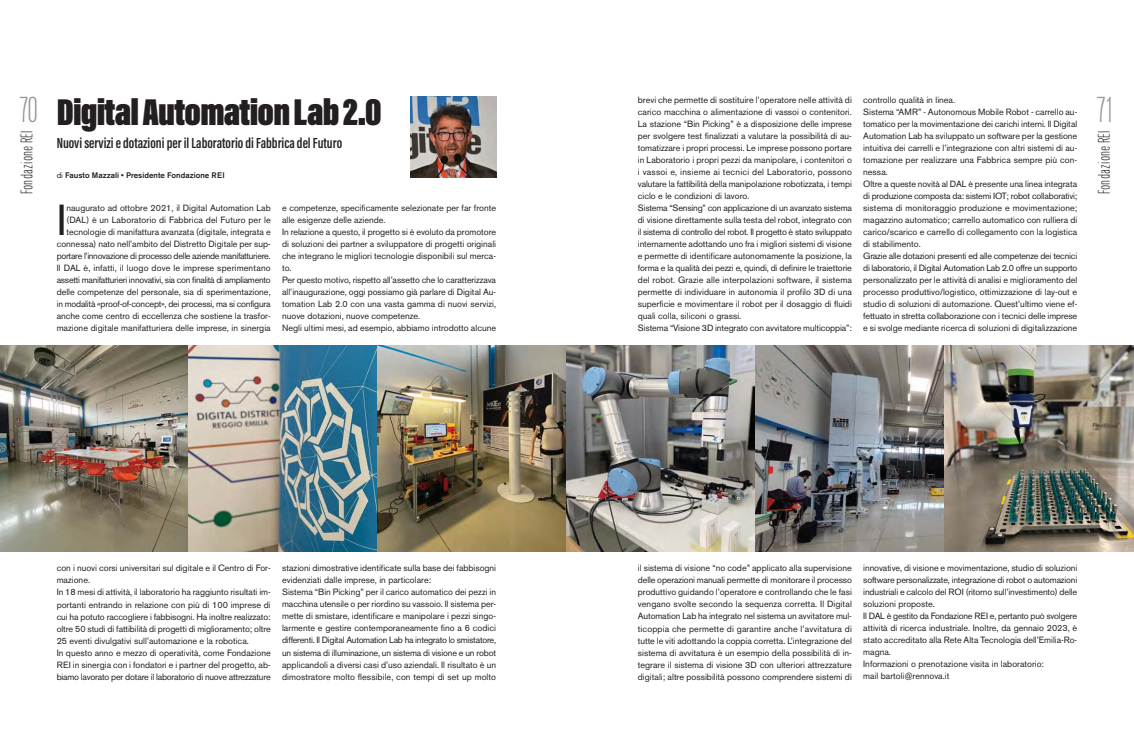
<style>
.page{position:relative;width:1134px;height:738px;background:#fff}
.page>*{position:absolute;margin:0;border:0;box-sizing:border-box;transform-origin:0 0}
.t1{font:43px "Akzidenz Grotesk BE";color:#231f20}
.t2{font:900 38.5px "Acumin Pro Extra Cond";letter-spacing:-.02em;color:#231f20;scale:1.04 1}
.t3{font:300 condensed 30px "OPTI Venus";color:#939598}
.t4{font:600 15px "Acumin Pro Extra Cond";color:#231f20;scale:1.05 1}
.t5{font:300 condensed 14px "OPTI Venus";letter-spacing:.02em;color:#231f20}
.t6{font:9px/12px "Akzidenz Grotesk BE";color:#231f20}
.t7{font:500 8px "Akzidenz Grotesk BE";color:#231f20}
.s1{font-weight:400}
</style>
<div class="page">
<img style="left:0;top:345px;width:189px;height:206px">
<img style="left:190px;top:345px;width:188px;height:206px">
<img style="left:189px;top:345px;width:1px;height:206px">
<img style="left:378px;top:345px;width:189px;height:206px">
<img style="left:567px;top:345px;width:189px;height:206px">
<img style="left:756px;top:345px;width:189px;height:206px">
<img style="left:945px;top:345px;width:189px;height:206px">
<img style="left:411px;top:96px;width:85px;height:81px">
<h3 class="t3" style="left:18px;top:97px;width:22px">70</h3>
<h3 class="t5" style="left:21px;top:194px;width:65px;rotate:-90deg">Fondazione REI</h3>
<h2 class="t2" style="left:57px;top:97px;width:314px">Digital Automation Lab 2.0</h2>
<h3 class="t4" style="left:57px;top:137px;width:273px">Nuovi servizi e dotazioni per il Laboratorio di Fabbrica del Futuro</h3>
<p class="t7" style="left:57px;top:172px;width:169px"><span class="s1">di</span> Fausto Mazzali • Presidente Fondazione REI</p>
<p class="t6" style="left:57px;top:203px;width:216px;text-align:right">naugurato ad ottobre 2021, il Digital Automation Lab (DAL) è un Laboratorio di Fabbrica del Futuro per le tecnologie di manifattura avanzata (digitale, integrata e connessa) nato nell’ambito del Distretto Digitale per sup&shy;portare l’innovazione di processo delle aziende manifatturiere.<br>Il DAL è, infatti, il luogo dove le imprese sperimentano assetti manifatturieri innovativi, sia con finalità di ampliamento delle competenze del personale, sia di sperimentazione, in modalità «proof-of-concept», dei processi, ma si configura anche come centro di eccellenza che sostiene la trasfor&shy;mazione digitale manifatturiera delle imprese, in sinergia</p>
<h1 class="t1" style="left:57px;top:204px;width:11px">I</h1>
<p class="t6" style="left:282px;top:203px;width:216px">e competenze, specificamente selezionate per far fronte alle esigenze delle aziende.<br>In relazione a questo, il progetto si è evoluto da promotore di soluzioni dei partner a sviluppatore di progetti originali che integrano le migliori tecnologie disponibili sul merca&shy;to.<br>Per questo motivo, rispetto all’assetto che lo caratterizzava all’inaugurazione, oggi possiamo già parlare di Digital Au&shy;tomation Lab 2.0 con una vasta gamma di nuovi servizi, nuove dotazioni, nuove competenze.<br>Negli ultimi mesi, ad esempio, abbiamo introdotto alcune</p>
<p class="t6" style="left:57px;top:563px;width:216px">con i nuovi corsi universitari sul digitale e il Centro di For&shy;mazione.<br>In 18 mesi di attività, il laboratorio ha raggiunto risultati im&shy;portanti entrando in relazione con più di 100 imprese di cui ha potuto raccogliere i fabbisogni. Ha inoltre realizzato: oltre 50 studi di fattibilità di progetti di miglioramento; oltre 25 eventi divulgativi sull’automazione e la robotica.<br>In questo anno e mezzo di operatività, come Fondazione REI in sinergia con i fondatori e i partner del progetto, ab&shy;biamo lavorato per dotare il laboratorio di nuove attrezzature</p>
<p class="t6" style="left:282px;top:562px;width:216px">stazioni dimostrative identificate sulla base dei fabbisogni evidenziati dalle imprese, in particolare:<br>Sistema “Bin Picking” per il carico automatico dei pezzi in macchina utensile o per riordino su vassoio. Il sistema per&shy;mette di smistare, identificare e manipolare i pezzi singo&shy;larmente e gestire contemporaneamente fino a 6 codici differenti. Il Digital Automation Lab ha integrato lo smistatore, un sistema di illuminazione, un sistema di visione e un robot applicandoli a diversi casi d’uso aziendali. Il risultato è un dimostratore molto flessibile, con tempi di set up molto</p>
<p class="t6" style="left:638px;top:95px;width:216px">brevi che permette di sostituire l’operatore nelle attività di carico macchina o alimentazione di vassoi o contenitori.<br>La stazione “Bin Picking” è a disposizione delle imprese per svolgere test finalizzati a valutare la possibilità di au&shy;tomatizzare i propri processi. Le imprese possono portare in Laboratorio i propri pezzi da manipolare, i contenitori o i vassoi e, insieme ai tecnici del Laboratorio, possono valutare la fattibilità della manipolazione robotizzata, i tempi ciclo e le condizioni di lavoro.<br>Sistema “Sensing” con applicazione di un avanzato sistema di visione direttamente sulla testa del robot, integrato con il sistema di controllo del robot. Il progetto è stato sviluppato internamente adottando uno fra i migliori sistemi di visione e permette di identificare autonomamente la posizione, la forma e la qualità dei pezzi e, quindi, di definire le traiettorie del robot. Grazie alle interpolazioni software, il sistema permette di individuare in autonomia il profilo 3D di una superficie e movimentare il robot per il dosaggio di fluidi quali colla, siliconi o grassi.<br>Sistema “Visione 3D integrato con avvitatore multicoppia”:</p>
<p class="t6" style="left:863px;top:95px;width:216px">controllo qualità in linea.<br>Sistema “AMR” - Autonomous Mobile Robot - carrello au&shy;tomatico per la movimentazione dei carichi interni. Il Digital Automation Lab ha sviluppato un software per la gestione intuitiva dei carrelli e l’integrazione con altri sistemi di au&shy;tomazione per realizzare una Fabbrica sempre più con&shy;nessa.<br>Oltre a queste novità al DAL è presente una linea integrata di produzione composta da: sistemi IOT; robot collaborativi; sistema di monitoraggio produzione e movimentazione; magazzino automatico; carrello automatico con rulliera di carico/scarico e carrello di collegamento con la logistica di stabilimento.<br>Grazie alle dotazioni presenti ed alle competenze dei tecnici di laboratorio, il Digital Automation Lab 2.0 offre un supporto personalizzato per le attività di analisi e miglioramento del processo produttivo/logistico, ottimizzazione di lay-out e studio di soluzioni di automazione. Quest’ultimo viene ef&shy;fettuato in stretta collaborazione con i tecnici delle imprese e si svolge mediante ricerca di soluzioni di digitalizzazione</p>
<h3 class="t3" style="left:1095px;top:97px;width:22px">71</h3>
<h3 class="t5" style="left:1098px;top:194px;width:65px;rotate:-90deg">Fondazione REI</h3>
<p class="t6" style="left:638px;top:563px;width:216px;text-align:justify">il sistema di visione “no code” applicato alla supervisione delle operazioni manuali permette di monitorare il processo produttivo guidando l’operatore e controllando che le fasi vengano svolte secondo la sequenza corretta. Il Digital Automation Lab ha integrato nel sistema un avvitatore mul&shy;ticoppia che permette di garantire anche l’avvitatura di tutte le viti adottando la coppia corretta. L’integrazione del sistema di avvitatura è un esempio della possibilità di in&shy;tegrare il sistema di visione 3D con ulteriori attrezzature digitali; altre possibilità possono comprendere sistemi di</p>
<p class="t6" style="left:863px;top:562px;width:216px">innovative, di visione e movimentazione, studio di soluzioni software personalizzate, integrazione di robot o automazioni industriali e calcolo del ROI (ritorno sull’investimento) delle soluzioni proposte.<br>Il DAL è gestito da Fondazione REI e, pertanto può svolgere attività di ricerca industriale. Inoltre, da gennaio 2023, è stato accreditato alla Rete Alta Tecnologia dell’Emilia-Ro&shy;magna.<br>Informazioni o prenotazione visita in laboratorio:<br>mail bartoli@rennova.it</p>
</div>
